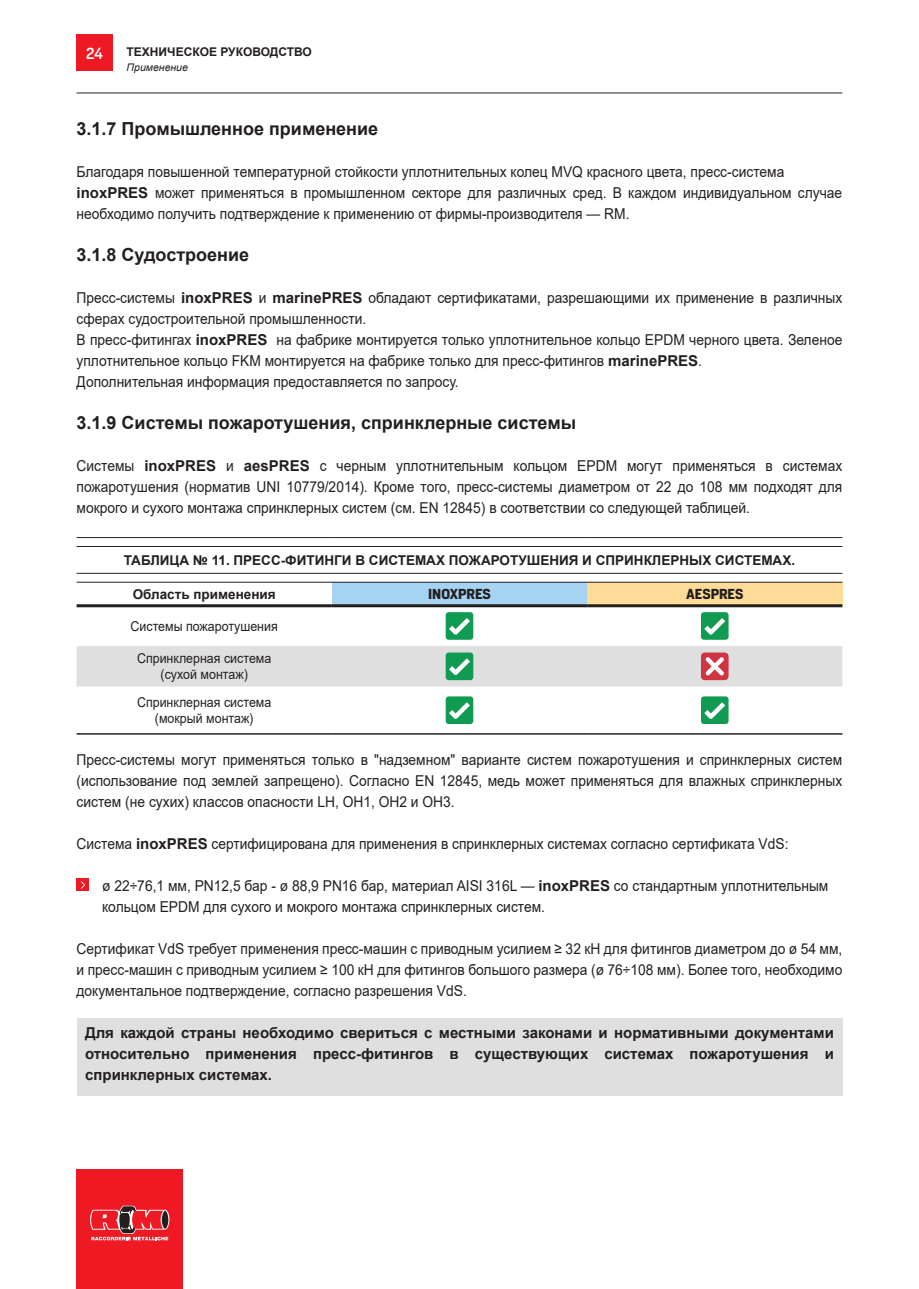
<style>
.page{position:relative;width:919px;height:1289px;background:#fff}
.page>*{position:absolute;margin:0;border:0;box-sizing:border-box;transform-origin:0 0}
.t1{font:700 18px "Arial";color:#241f1f}
.t2{font:15px/21px "Arial";color:#241f1f;scale:.92 1}
.t3{font:700 15px/21px "Arial";color:#241f1f;text-align:justify}
.t4{font:500 15px "Heron Sans";color:#fff}
.t5{font:700 13.5px "Arial";color:#241f1f}
.t6{font:13.5px/16.2px "Arial";color:#241f1f;text-align:center;scale:.92 1}
.t7{font:700 13.5px "Heron Sans";color:#241f1f}
.t8{font:700 12px "Arial";color:#241f1f}
.t9{font:italic 10.5px "Arial";color:#241f1f}
.s1{font-weight:700}
</style>
<div class="page">
<hr style="left:77px;top:93px;width:765px;height:1px;background:#241f1f">
<div style="left:77px;top:1169px;width:106px;height:119px;background:#ef1923"></div>
<svg style="left:90px;top:1205px;width:79px;height:35px"></svg>
<div style="left:77px;top:35px;width:36px;height:36px;background:#ef1923"></div>
<div style="left:332px;top:582px;width:255px;height:23px;background:#a4d4f2"></div>
<div style="left:587px;top:582px;width:255px;height:23px;background:#ffdb98"></div>
<hr style="left:77px;top:733px;width:255px;height:1px;background:#241f1f">
<hr style="left:332px;top:733px;width:255px;height:1px;background:#241f1f">
<hr style="left:587px;top:733px;width:255px;height:1px;background:#241f1f">
<hr style="left:77px;top:582px;width:255px;height:1px;background:#241f1f">
<hr style="left:332px;top:582px;width:255px;height:1px;background:#241f1f">
<hr style="left:587px;top:582px;width:255px;height:1px;background:#241f1f">
<hr style="left:332px;top:604px;width:255px;height:3px;background:#241f1f">
<hr style="left:587px;top:604px;width:255px;height:3px;background:#241f1f">
<hr style="left:77px;top:604px;width:255px;height:3px;background:#241f1f">
<hr style="left:77px;top:537px;width:255px;height:1px;background:#241f1f">
<hr style="left:332px;top:537px;width:255px;height:1px;background:#241f1f">
<hr style="left:587px;top:537px;width:255px;height:1px;background:#241f1f">
<hr style="left:77px;top:573px;width:765px;height:1px;background:#241f1f">
<hr style="left:77px;top:546px;width:765px;height:1px;background:#241f1f">
<div style="left:445px;top:612px;width:28px;height:27px;background:#119a52;border-radius:3px"></div>
<svg style="left:449px;top:618px;width:21px;height:16px"></svg>
<div style="left:701px;top:612px;width:27px;height:27px;background:#119a52;border-radius:3px"></div>
<svg style="left:704px;top:618px;width:21px;height:16px"></svg>
<div style="left:77px;top:646px;width:765px;height:40px;background:#e0dfdf"></div>
<div style="left:445px;top:696px;width:28px;height:28px;background:#119a52;border-radius:3px"></div>
<svg style="left:449px;top:702px;width:21px;height:17px"></svg>
<div style="left:701px;top:696px;width:27px;height:28px;background:#119a52;border-radius:3px"></div>
<svg style="left:704px;top:702px;width:21px;height:17px"></svg>
<div style="left:77px;top:1018px;width:765px;height:78px;background:#e0dfdf"></div>
<div style="left:77px;top:878px;width:12px;height:13px;background:#ef1923"></div>
<svg style="left:81px;top:881px;width:4px;height:7px"></svg>
<p class="t4" style="left:86px;top:45px;width:18px">24</p>
<p class="t8" style="left:126px;top:44px;width:187px">ТЕХНИЧЕСКОЕ РУКОВОДСТВО</p>
<p class="t9" style="left:126px;top:60px;width:63px">Применение</p>
<p class="t1" style="left:77px;top:116px;width:303px">3.1.7 Промышленное применение</p>
<p class="t2" style="left:77px;top:161px;width:833px">Благодаря повышенной температурной стойкости уплотнительных колец MVQ красного цвета, пресс-система <span class="s1">inoxPRES</span> может применяться в промышленном секторе для различных сред. В каждом индивидуальном случае необходимо получить подтверждение к применению от фирмы-производителя — RM.</p>
<p class="t1" style="left:77px;top:242px;width:174px">3.1.8 Судостроение</p>
<p class="t2" style="left:77px;top:287px;width:833px">Пресс-системы <span class="s1">inoxPRES</span> и <span class="s1">marinePRES</span> обладают сертификатами, разрешающими их применение в различных сферах судостроительной промышленности.<br>В пресс-фитингах <span class="s1">inoxPRES</span> на фабрике монтируется только уплотнительное кольцо EPDM черного цвета. Зеленое уплотнительное кольцо FKM монтируется на фабрике только для пресс-фитингов <span class="s1">marinePRES</span>.<br>Дополнительная информация предоставляется по запросу.</p>
<p class="t1" style="left:77px;top:410px;width:501px">3.1.9 Системы пожаротушения, спринклерные системы</p>
<p class="t2" style="left:77px;top:455px;width:833px;text-align:justify">Системы <span class="s1">inoxPRES</span> и <span class="s1">aesPRES</span> с черным уплотнительным кольцом EPDM могут применяться в системах пожаротушения (норматив UNI 10779/2014). Кроме того, пресс-системы диаметром от 22 до 108 мм подходят для мокрого и сухого монтажа спринклерных систем (см. EN 12845) в соответствии со следующей таблицей.</p>
<p class="t5" style="left:124px;top:550px;width:672px">ТАБЛИЦА № 11. ПРЕСС-ФИТИНГИ В СИСТЕМАХ ПОЖАРОТУШЕНИЯ И СПРИНКЛЕРНЫХ СИСТЕМАХ.</p>
<p class="t5" style="left:133px;top:584px;width:144px">Область применения</p>
<p class="t7" style="left:428px;top:588px;width:64px">INOXPRES</p>
<p class="t7" style="left:686px;top:588px;width:59px">AESPRES</p>
<p class="t6" style="left:131px;top:618px;width:161px">Системы пожаротушения</p>
<p class="t6" style="left:137px;top:650px;width:147px">Спринклерная система (сухой монтаж)</p>
<p class="t6" style="left:137px;top:694px;width:147px">Спринклерная система (мокрый монтаж)</p>
<p class="t2" style="left:77px;top:749px;width:833px;text-align:justify">Пресс-системы могут применяться только в "надземном" варианте систем пожаротушения и спринклерных систем (использование под землей запрещено). Согласно EN 12845, медь может применяться для влажных спринклерных систем (не сухих) классов опасности LH, OH1, OH2 и OH3.</p>
<p class="t2" style="left:77px;top:833px;width:775px">Система <span class="s1">inoxPRES</span> сертифицирована для применения в спринклерных системах согласно сертификата VdS:</p>
<p class="t2" style="left:102px;top:875px;width:791px">ø 22÷76,1 мм, PN12,5 бар - ø 88,9 PN16 бар, материал AISI 316L — <span class="s1">inoxPRES</span> со стандартным уплотнительным кольцом EPDM для сухого и мокрого монтажа спринклерных систем.</p>
<p class="t2" style="left:77px;top:938px;width:833px;text-align:justify">Сертификат VdS требует применения пресс-машин с приводным усилием ≥ 32 кН для фитингов диаметром до ø 54 мм, и пресс-машин с приводным усилием ≥ 100 кН для фитингов большого размера (ø 76÷108 мм). Более того, необходимо документальное подтверждение, согласно разрешения VdS.</p>
<p class="t3" style="left:85px;top:1022px;width:750px">Для каждой страны необходимо свериться с местными законами и нормативными документами относительно применения пресс-фитингов в существующих системах пожаротушения и спринклерных системах.</p>
</div>
